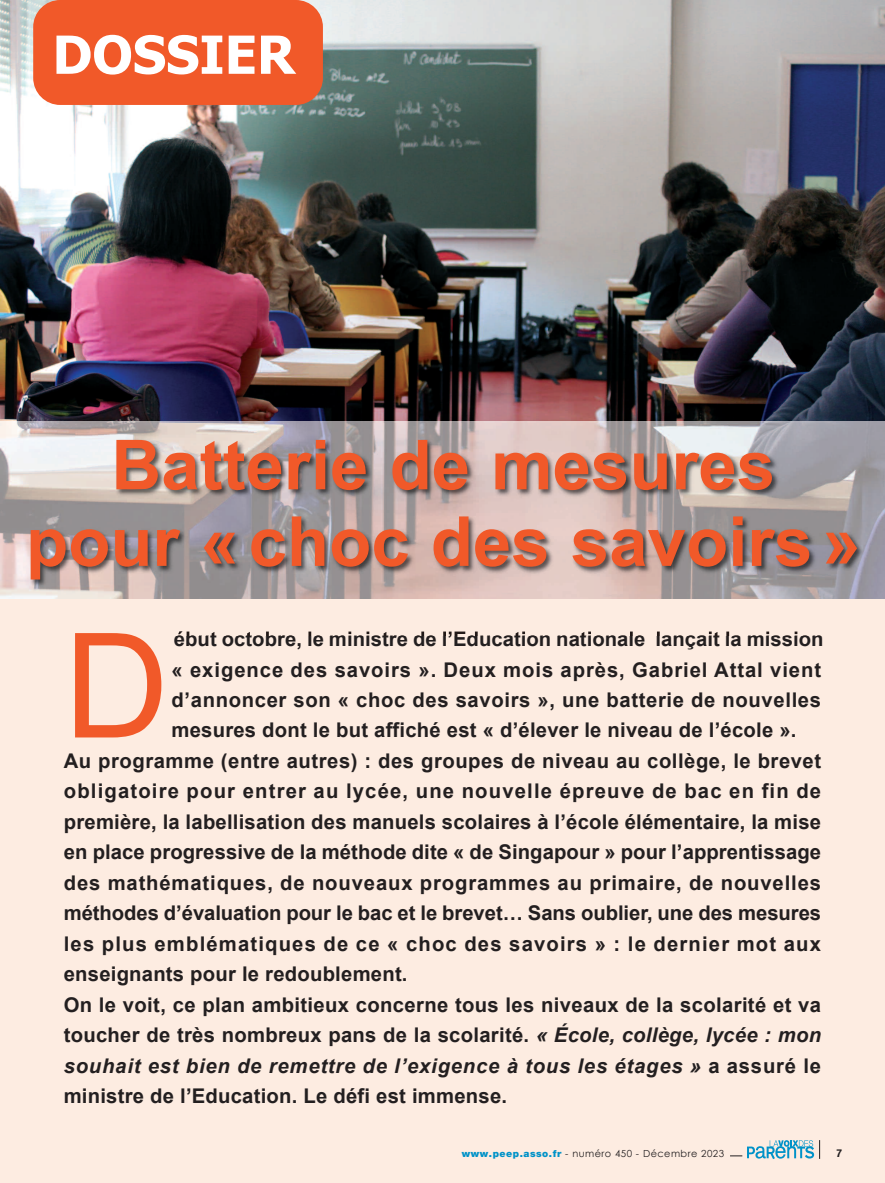
<style>
.page{position:relative;width:885px;height:1183px;background:#fff}
.page>*{position:absolute;margin:0;border:0;box-sizing:border-box;transform-origin:0 0}
.t1{font:145.65px "Arial";color:#f15929}
.t2{font:700 69px/76.5px "Arial";color:#f15929;text-align:center}
.t3{font:700 52.5px "Tahoma";color:#fff}
.t4{font:700 20.25px "Arial";letter-spacing:.015em;color:#231f20}
.t5{font:700 20.25px "Arial";letter-spacing:.055em;color:#231f20}
.t6{font:700 20.25px "Arial";letter-spacing:-.005em;color:#231f20}
.t7{font:italic 700 20.25px "Arial";letter-spacing:.04em;color:#231f20}
.t8{font:700 20.25px "Arial";letter-spacing:.04em;color:#231f20}
.t9{font:700 20.25px "Arial";letter-spacing:.045em;color:#231f20}
.t10{font:11.25px "Mono Alphabet";color:#231f20}
.t11{font:9.75px "Century Gothic";letter-spacing:.045em;color:#231f20}
.s1{font-style:italic}
.s2{font-style:normal}
.s3{font-family:"Helvetica Neue LT Pro";font-weight:900;color:#0092c8}
</style>
<div class="page">
<img style="left:0;top:0;width:884px;height:421px">
<img style="left:0;top:421px;width:884px;height:178px">
<div style="left:33px;top:0;width:290px;height:105px;background:#f15929;border-radius:27px"></div>
<div style="left:0;top:599px;width:884px;height:583px;background:#fdece1"></div>
<svg style="left:730px;top:1140px;width:90px;height:18px"></svg>
<img style="left:75px;top:633px;width:56px;height:2px">
<img style="left:178px;top:631px;width:91px;height:4px">
<h3 class="t3" style="left:53px;top:21px;width:244px">DOSSIER</h3>
<h2 class="t2" style="left:26px;top:427px;width:836px">Batterie de mesures pour «choc des savoirs»</h2>
<h1 class="t1" style="left:64px;top:605px;width:107px">D</h1>
<p class="t4" style="left:174px;top:627px;width:651px">ébut octobre, le ministre de l’education nationale lançait la mission</p>
<p class="t9" style="left:171px;top:658px;width:651px">« exigence des savoirs ». deux mois après, Gabriel Attal vient</p>
<p class="t4" style="left:171px;top:688px;width:651px">d’annoncer son « choc des savoirs », une batterie de nouvelles</p>
<p class="t4" style="left:171px;top:719px;width:626px">mesures dont le but affiché est « d’élever le niveau de l’école ».</p>
<p class="t4" style="left:64px;top:749px;width:758px">Au programme (entre autres) : des groupes de niveau au collège, le brevet</p>
<p class="t5" style="left:64px;top:779px;width:758px">obligatoire pour entrer au lycée, une nouvelle épreuve de bac en fin de</p>
<p class="t4" style="left:64px;top:810px;width:758px">première, la labellisation des manuels scolaires à l’école élémentaire, la mise</p>
<p class="t4" style="left:64px;top:840px;width:758px">en place progressive de la méthode dite « de singapour » pour l’apprentissage</p>
<p class="t8" style="left:64px;top:871px;width:758px">des mathématiques, de nouveaux programmes au primaire, de nouvelles</p>
<p class="t6" style="left:64px;top:901px;width:758px">méthodes d’évaluation pour le bac et le brevet… sans oublier, une des mesures</p>
<p class="t5" style="left:64px;top:932px;width:758px">les plus emblématiques de ce « choc des savoirs » : le dernier mot aux</p>
<p class="t4" style="left:64px;top:962px;width:345px">enseignants pour le redoublement.</p>
<p class="t4" style="left:64px;top:993px;width:758px">on le voit, ce plan ambitieux concerne tous les niveaux de la scolarité et va</p>
<p class="t4" style="left:64px;top:1023px;width:758px">toucher de très nombreux pans de la scolarité. <span class="s1">« École, collège, lycée : mon</span></p>
<p class="t7" style="left:64px;top:1054px;width:758px">souhait est bien de remettre de l’exigence à tous les étages » <span class="s2">a assuré le</span></p>
<p class="t4" style="left:64px;top:1084px;width:445px">ministre de l’education. Le défi est immense.</p>
<p class="t11" style="left:462px;top:1146px;width:263px"><span class="s3">www.peep.asso.fr</span> - numéro 450 - Décembre 2023</p>
<p class="t10" style="left:836px;top:1146px;width:8px">7</p>
</div>
